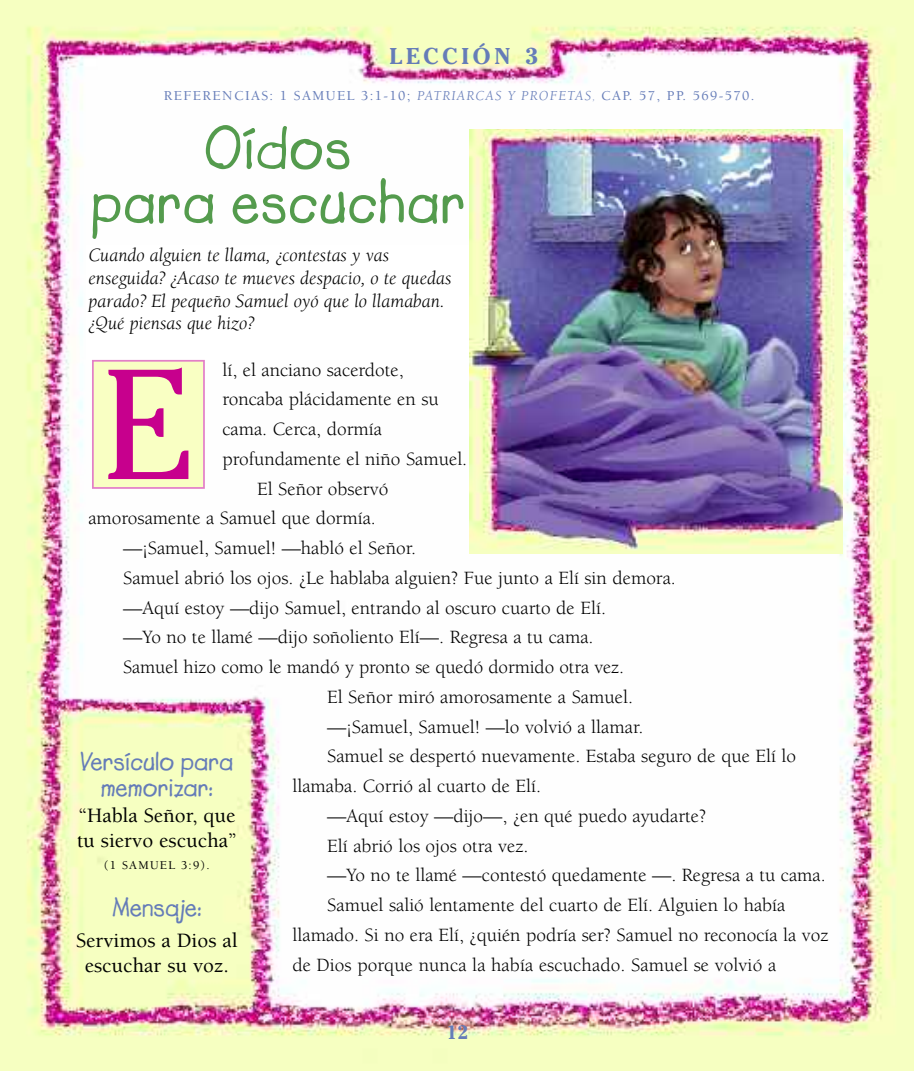
<style>
.page{position:relative;width:914px;height:1071px;background:#fff}
.page>*{position:absolute;margin:0;border:0;box-sizing:border-box;transform-origin:0 0}
.t1{font:155.4px "Cheltenham";color:#c7008d}
.t2{font:700 61.25px/54.2px "Lemonade";letter-spacing:.01em;color:#549b4d;text-align:center}
.t3{font:700 26.25px/26.2px "Lemonade";color:#657cb8;text-align:center}
.t4{font:700 22.75px "Cheltenham";letter-spacing:.17em;color:#657cb8}
.t5{font:500 21px/25.2px "Berkeley";color:#000}
.t6{font:19.25px "Berkeley";color:#000}
.t7{font:italic 19.25px/22.8px "Berkeley";color:#000}
.t8{font:700 19.25px "Cheltenham";color:#657cb8}
.t9{font:500 14px "Berkeley";letter-spacing:.1em;color:#657cb8}
.t10{font:500 12.25px "Berkeley";letter-spacing:.1em;color:#000}
.s1{font-weight:400;font-style:italic}
.s2{font-family:"Linoscript";font-weight:400}
</style>
<div class="page">
<img style="left:0;top:0;width:914px;height:1071px">
<img style="left:469px;top:129px;width:373px;height:424px">
<div style="left:87px;top:246px;width:382px;height:114px;background:#fff"></div>
<div style="left:94px;top:362px;width:109px;height:125px;background:#f9ffc3"></div>
<div style="left:92px;top:360px;width:113px;height:129px;border:2px solid #e380c6"></div>
<p class="t4" style="left:389px;top:48px;width:150px">LECCIÓN 3</p>
<p class="t9" style="left:164px;top:90px;width:592px">REFERENCIAS: 1 SAMUEL 3:1-10; <span class="s1">PATRIARCAS Y PROFETAS</span><span class="s2">,</span> CAP. 57, PP. 569-570.</p>
<h2 class="t2" style="left:90px;top:120px;width:376px">Oídos<br>para escuchar</h2>
<p class="t7" style="left:88px;top:245px;width:364px">Cuando alguien te llama, ¿contestas y vas enseguida? ¿Acaso te mueves despacio, o te quedas parado? El pequeño Samuel oyó que lo llamaban. ¿Qué piensas que hizo?</p>
<h1 class="t1" style="left:103px;top:335px;width:92px">E</h1>
<p class="t6" style="left:222px;top:362px;width:183px">lí, el anciano sacerdote,</p>
<p class="t6" style="left:222px;top:392px;width:218px">roncaba plácidamente en su</p>
<p class="t6" style="left:222px;top:421px;width:161px">cama. Cerca, dormía</p>
<p class="t6" style="left:222px;top:451px;width:246px">profundamente el niño Samuel.</p>
<p class="t6" style="left:257px;top:481px;width:133px">El Señor observó</p>
<p class="t6" style="left:88px;top:511px;width:289px">amorosamente a Samuel que dormía.</p>
<p class="t6" style="left:123px;top:540px;width:294px">—¡Samuel, Samuel! —habló el Señor.</p>
<p class="t6" style="left:123px;top:570px;width:554px">Samuel abrió los ojos. ¿Le hablaba alguien? Fue junto a Elí sin demora.</p>
<p class="t6" style="left:123px;top:600px;width:484px">—Aquí estoy —dijo Samuel, entrando al oscuro cuarto de Elí.</p>
<p class="t6" style="left:123px;top:630px;width:472px">—Yo no te llamé —dijo soñoliento Elí—. Regresa a tu cama.</p>
<p class="t6" style="left:123px;top:659px;width:502px">Samuel hizo como le mandó y pronto se quedó dormido otra vez.</p>
<p class="t6" style="left:327px;top:689px;width:307px">El Señor miró amorosamente a Samuel.</p>
<p class="t6" style="left:327px;top:719px;width:318px">—¡Samuel, Samuel! —lo volvió a llamar.</p>
<p class="t6" style="left:327px;top:749px;width:470px">Samuel se despertó nuevamente. Estaba seguro de que Elí lo</p>
<p class="t6" style="left:292px;top:778px;width:250px">llamaba. Corrió al cuarto de Elí.</p>
<p class="t6" style="left:327px;top:808px;width:380px">—Aquí estoy —dijo—, ¿en qué puedo ayudarte?</p>
<p class="t6" style="left:327px;top:838px;width:203px">Elí abrió los ojos otra vez.</p>
<p class="t6" style="left:327px;top:868px;width:500px">—Yo no te llamé —contestó quedamente —. Regresa a tu cama.</p>
<p class="t6" style="left:327px;top:897px;width:459px">Samuel salió lentamente del cuarto de Elí. Alguien lo había</p>
<p class="t6" style="left:292px;top:927px;width:537px">llamado. Si no era Elí, ¿quién podría ser? Samuel no reconocía la voz</p>
<p class="t6" style="left:292px;top:957px;width:485px">de Dios porque nunca la había escuchado. Samuel se volvió a</p>
<h3 class="t3" style="left:80px;top:747px;width:155px">Versículo para memorizar:</h3>
<p class="t5" style="left:77px;top:804px;width:162px">“Habla Señor, que tu siervo escucha”</p>
<p class="t10" style="left:104px;top:861px;width:107px">(1 SAMUEL 3:9).</p>
<h3 class="t3" style="left:112px;top:894px;width:91px">Mensaje:</h3>
<p class="t5" style="left:76px;top:929px;width:163px;text-align:center">Servimos a Dios al escuchar su voz.</p>
<p class="t8" style="left:446px;top:1026px;width:23px">12</p>
</div>
